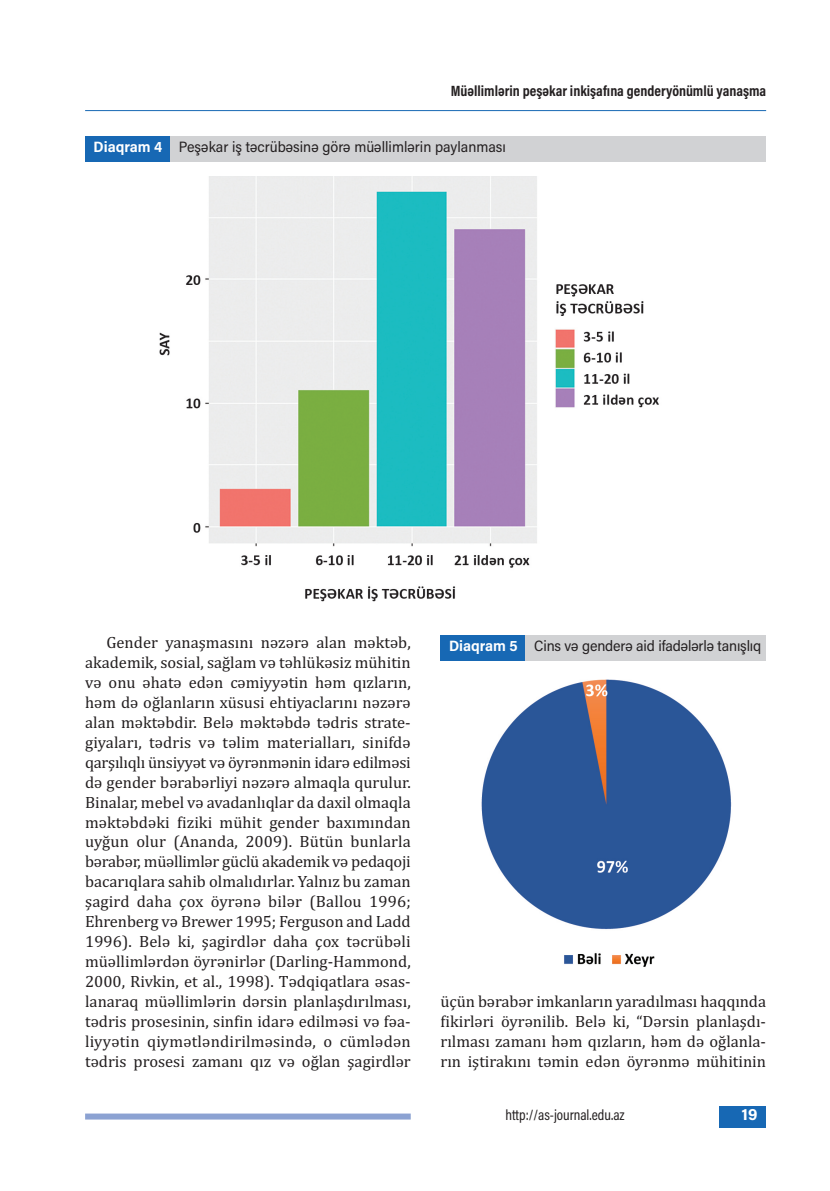
<style>
.page{position:relative;width:830px;height:1191px;background:#fff}
.page>*{position:absolute;margin:0;border:0;box-sizing:border-box;transform-origin:0 0}
.t1{font:16.5px/20px "Cambria";color:#231f20;text-align:justify}
.t2{font:700 16.5px "Acumin Pro";color:#fff}
.t3{font:15px "Acumin Pro Semi Cond";letter-spacing:-.005em;color:#231f20}
.t4{font:700 15px "Acumin Pro Cond";color:#231f20}
.t5{font:15px "Acumin Pro Cond";color:#231f20}
.s1{font-weight:700;color:#fff}
</style>
<div class="page">
<hr style="left:85px;top:110px;width:680px;height:1px;background:#1768b4">
<div style="left:719px;top:1106px;width:46px;height:21px;background:#1768b4"></div>
<div style="left:85px;top:1113px;width:325px;height:6px;background:#8ca2d2"></div>
<img style="left:159px;top:176px;width:500px;height:426px">
<div style="left:85px;top:136px;width:85px;height:26px;background:#1768b4"></div>
<div style="left:170px;top:136px;width:595px;height:26px;background:#d1d2d4"></div>
<img style="left:481px;top:679px;width:251px;height:288px">
<div style="left:440px;top:635px;width:85px;height:25px;background:#1768b4"></div>
<div style="left:525px;top:635px;width:240px;height:25px;background:#d1d2d4"></div>
<p class="t4" style="left:450px;top:85px;width:316px">Müəllimlərin peşəkar inkişafına genderyönümlü yanaşma</p>
<p class="t3" style="left:94px;top:141px;width:413px"><span class="s1">Diaqram 4</span> Peşəkar iş təcrübəsinə görə müəllimlərin paylanması</p>
<p class="t1" style="left:85px;top:632px;width:327px;text-indent:21px">Gender yanaşmasını nəzərə alan məktəb, akademik, sosial, sağlam və təhlükəsiz mühitin və onu əhatə edən cəmiyyətin həm qızların, həm də oğlanların xüsusi ehtiyaclarını nəzərə alan məktəbdir. Belə məktəbdə tədris strate&shy;giyaları, tədris və təlim materialları, sinifdə qarşılıqlı ünsiyyət və öyrənmənin idarə edilməsi də gender bərabərliyi nəzərə almaqla qurulur.<br>Binalar, mebel və avadanlıqlar da daxil olmaqla məktəbdəki fiziki mühit gender baxımından uyğun olur (Ananda, 2009). Bütün bunlarla bərabər, müəllimlər güclü akademik və pedaqoji bacarıqlara sahib olmalıdırlar. Yalnız bu zaman şagird daha çox öyrənə bilər (Ballou 1996; Ehrenberg və Brewer 1995; Ferguson and Ladd 1996). Belə ki, şagirdlər daha çox təcrübəli müəllimlərdən öyrənirlər (Darling-Hammond, 2000, Rivkin, et al., 1998). Tədqiqatlara əsas&shy;lanaraq müəllimlərin dərsin planlaşdırılması, tədris prosesinin, sinfin idarə edilməsi və fəa&shy;liyyətin qiymətləndirilməsində, o cümlədən tədris prosesi zamanı qız və oğlan şagirdlər</p>
<p class="t3" style="left:449px;top:640px;width:313px"><span class="s1">Diaqram 5</span> Cins və genderə aid ifadələrlə tanışlıq</p>
<p class="t1" style="left:440px;top:991px;width:327px">üçün bərabər imkanların yaradılması haqqında fikirləri öyrənilib. Belə ki, “Dərsin planlaşdı&shy;rılması zamanı həm qızların, həm də oğlanla&shy;rın iştirakını təmin edən öyrənmə mühitinin</p>
<p class="t5" style="left:505px;top:1109px;width:120px">http://as-journal.edu.az</p>
<p class="t2" style="left:741px;top:1108px;width:18px">19</p>
</div>
